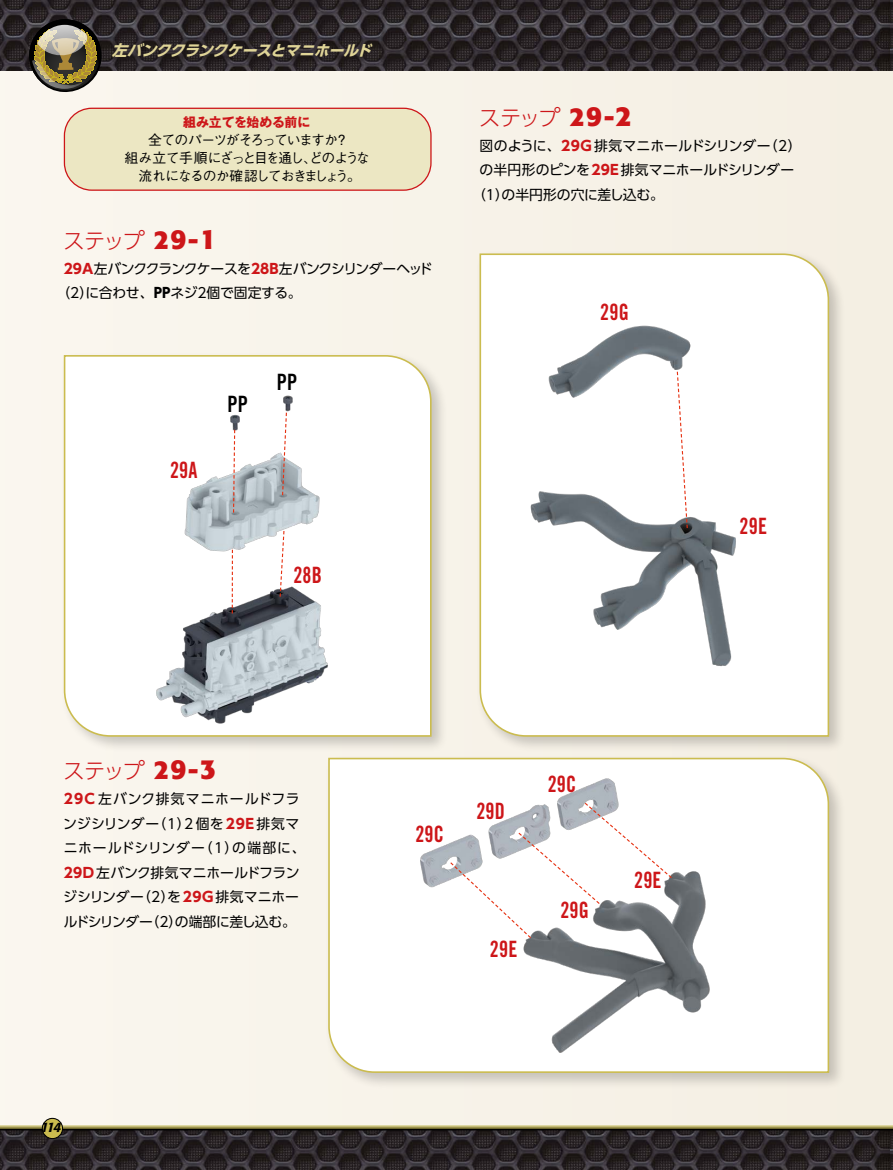
<style>
.page{position:relative;width:893px;height:1170px;background:#fff}
.page>*{position:absolute;margin:0;border:0;box-sizing:border-box;transform-origin:0 0}
.t1{font:22.5px "Trade Gothic LT Std Bd Cn 20";letter-spacing:.01em;color:#cd1619;scale:.9 1}
.t2{font:22.5px "Trade Gothic LT Std Bd Cn 20";color:#000;scale:.9 1}
.t3{font:300 21.3px "UD Shin Go Pro";letter-spacing:-.065em;color:#cd1619}
.t4{font:italic 700 14.85px "UD Shin Go Pro";color:#dfd497}
.t5{font:13.8px/24.5px "UD Shin Go Pro";letter-spacing:-.01em;color:#000}
.t6{font:500 13.8px/18.1px "Gothic BBB Pro";letter-spacing:-.105em;color:#000;text-align:center}
.t7{font:13.8px/24.5px "UD Shin Go Pro";letter-spacing:-.035em;color:#000}
.t8{font:italic 500 13.5px "Formata";color:#000}
.t9{font:700 12.9px "Gothic MB101 Pro";color:#cd1619}
.s1{font-family:"Formata";font-weight:700;font-size:25.8px}
.s2{font-family:"Formata";font-weight:700;font-size:27.45px}
.s3{font-weight:700;color:#cd1619}
.s4{font-weight:700}
</style>
<div class="page">
<div style="left:0;top:70px;width:893px;height:1053px;background:#f8f4eb"></div>
<img style="left:0;top:1130px;width:890px;height:39px">
<img style="left:890px;top:1130px;width:3px;height:39px">
<img style="left:0;top:0;width:890px;height:70px">
<img style="left:890px;top:0;width:3px;height:70px">
<div style="left:0;top:1123px;width:893px;height:7px;background:#000;opacity:.75"></div>
<svg style="left:28px;top:19px;width:76px;height:74px;background:#7f765c"></svg>
<hr style="left:0;top:1128px;width:893px;height:2px;background:#000">
<div style="left:42px;top:1118px;width:21px;height:20px;background:#cbbc4f;border-radius:50%"></div>
<div style="left:42px;top:1117px;width:21px;height:21px;border:1px solid #000;border-radius:50%"></div>
<div style="left:324px;top:753px;width:521px;height:336px;background:#000;opacity:.2"></div>
<svg style="left:327px;top:756px;width:503px;height:317px"></svg>
<svg style="left:449px;top:801px;width:224px;height:138px"></svg>
<div style="left:60px;top:351px;width:388px;height:402px;background:#000;opacity:.2"></div>
<svg style="left:63px;top:354px;width:369px;height:383px"></svg>
<svg style="left:232px;top:428px;width:4px;height:85px"></svg>
<svg style="left:232px;top:549px;width:1px;height:64px"></svg>
<svg style="left:281px;top:411px;width:7px;height:85px"></svg>
<svg style="left:279px;top:529px;width:6px;height:69px"></svg>
<div style="left:476px;top:249px;width:370px;height:504px;background:#000;opacity:.2"></div>
<svg style="left:479px;top:252px;width:351px;height:485px"></svg>
<svg style="left:676px;top:370px;width:12px;height:159px"></svg>
<div style="left:64px;top:108px;width:367px;height:82px;background:#ece7c3;border-radius:27px"></div>
<div style="left:64px;top:108px;width:368px;height:83px;border:1px solid #cd1619;border-radius:27px"></div>
<p class="t4" style="left:112px;top:38px;width:267px">左バンククランクケースとマニホールド</p>
<p class="t9" style="left:183px;top:111px;width:129px">組み立てを始める前に</p>
<p class="t6" style="left:125px;top:129px;width:247px">全てのパーツがそろっていますか？<br>組み立て手順にざっと目を通し、どのような流れになるのか確認しておきましょう。</p>
<h2 class="t3" style="left:63px;top:223px;width:154px">ステップ <span class="s1">2</span><span class="s2">9-1</span></h2>
<p class="t7" style="left:56px;top:256px;width:378px;text-indent:7px"><span class="s3">29A</span>左バンククランクケースを<span class="s3">28B</span>左バンクシリンダーヘッド（2）に合わせ、<span class="s4">PP</span>ネジ2個で固定する。</p>
<h1 class="t1" style="left:170px;top:456px;width:32px">29A</h1>
<h1 class="t2" style="left:227px;top:390px;width:24px">PP</h1>
<h1 class="t2" style="left:277px;top:368px;width:24px">PP</h1>
<h1 class="t1" style="left:293px;top:561px;width:33px">28B</h1>
<h2 class="t3" style="left:479px;top:101px;width:154px">ステップ <span class="s1">2</span><span class="s2">9-2</span></h2>
<p class="t5" style="left:479px;top:133px;width:324px">図のように、<span class="s3">29G</span>排気マニホールドシリンダー（2）</p>
<p class="t5" style="left:479px;top:157px;width:316px">の半円形のピンを<span class="s3">29E</span>排気マニホールドシリンダー</p>
<p class="t5" style="left:472px;top:182px;width:193px">（1）の半円形の穴に差し込む。</p>
<h1 class="t1" style="left:600px;top:298px;width:33px">29G</h1>
<h1 class="t1" style="left:740px;top:512px;width:32px">29E</h1>
<h2 class="t3" style="left:63px;top:754px;width:154px">ステップ <span class="s1">2</span><span class="s2">9-3</span></h2>
<p class="t5" style="left:63px;top:786px;width:244px"><span class="s3">29C</span> 左バンク排気マニホールドフランジシリンダー（1）2 個を<span class="s3">29E</span> 排気マニホールドシリンダー（1）の端部に、<br><span class="s3">29D</span> 左バンク排気マニホールドフランジシリンダー（2）を<span class="s3">29G</span>排気マニホールドシリンダー（2）の端部に差し込む。</p>
<p class="t8" style="left:41px;top:1118px;width:22px">114</p>
<h1 class="t1" style="left:415px;top:820px;width:33px">29C</h1>
<h1 class="t1" style="left:476px;top:797px;width:33px">29D</h1>
<h1 class="t1" style="left:548px;top:770px;width:33px">29C</h1>
<h1 class="t1" style="left:490px;top:935px;width:32px">29E</h1>
<h1 class="t1" style="left:560px;top:896px;width:33px">29G</h1>
<h1 class="t1" style="left:634px;top:866px;width:32px">29E</h1>
</div>
